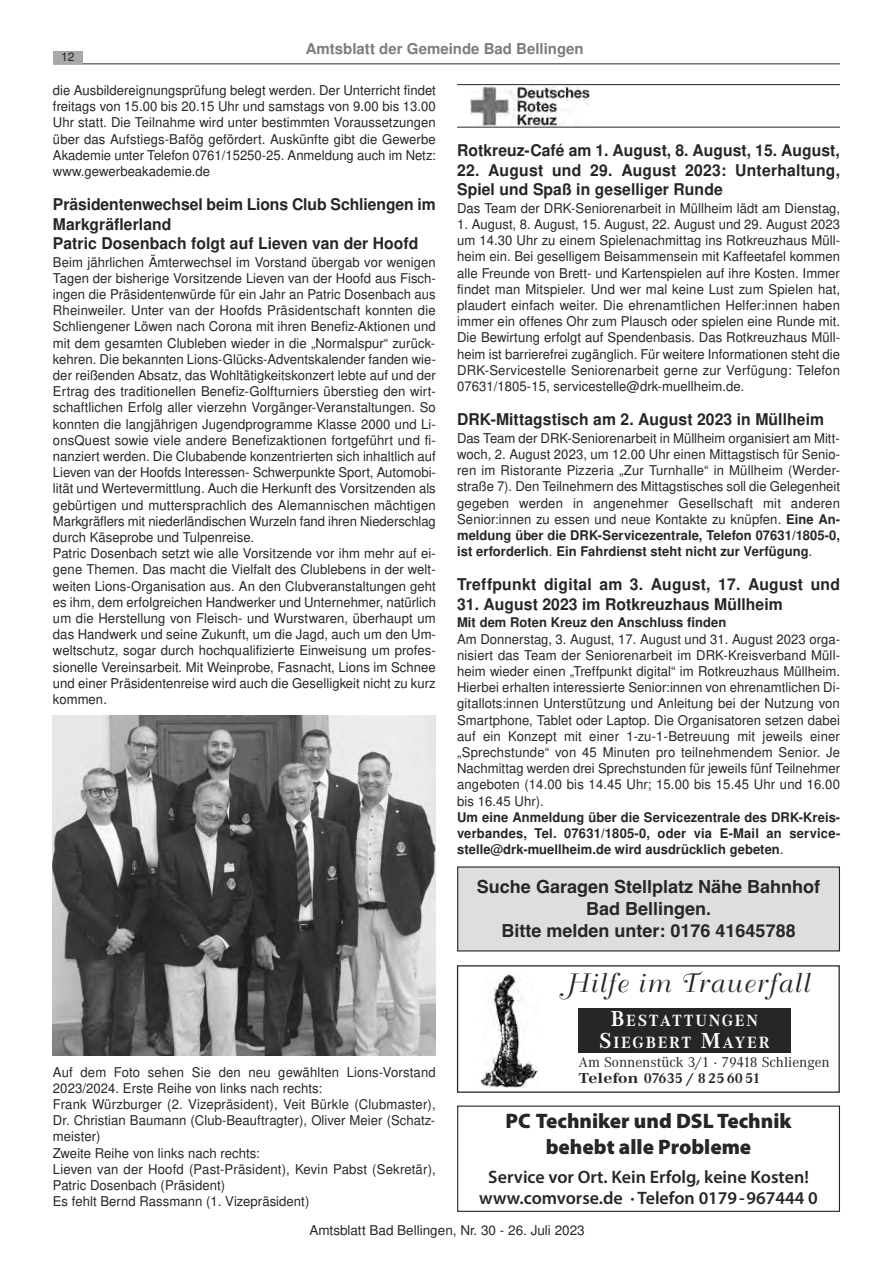
<style>
.page{position:relative;width:893px;height:1263px;background:#fff}
.page>*{position:absolute;margin:0;border:0;box-sizing:border-box;transform-origin:0 0}
.t1{font:26.25px "Bellevue";letter-spacing:.075em;color:#272526}
.t2{font:900 21px/25.2px "Myriad Pro";color:#272526;text-align:center}
.t3{font:700 18px/21.6px "Helvetica";color:#272526;text-align:center}
.t4{font:600 18px/21.6px "Myriad Pro";color:#272526;text-align:center}
.t5{font:700 16.8px/22.5px "Corporate A";letter-spacing:.1em;color:#fff;text-align:center}
.t6{font:700 16.2px/19.5px "Nimbus San L";letter-spacing:.005em;color:#272526}
.t7{font:700 15px "Nimbus San L";color:#7d7c7d}
.t8{font:15px "Corporate A";color:#272526}
.t9{font:700 15px "Corporate A";color:#272526;scale:1.25 1}
.t10{font:13.5px/16.2px "Nimbus San L";letter-spacing:.005em;color:#272526;text-align:justify}
.t11{font:700 13.35px/16px "Nimbus San L";letter-spacing:.005em;color:#272526}
.t12{font:12px "Nimbus San L";color:#272526}
.s1{font-weight:700;font-size:13.35px}
.s2{font-weight:400;font-size:13.5px}
.s3{font-size:22.5px}
</style>
<div class="page">
<hr style="left:53px;top:63px;width:787px;height:1px;background:#272526">
<div style="left:53px;top:51px;width:30px;height:12px;background:#a8a8a8"></div>
<div style="left:457px;top:867px;width:382px;height:84px;background:#dfdede"></div>
<div style="left:457px;top:1106px;width:383px;height:106px;border:1px solid #272526"></div>
<div style="left:457px;top:965px;width:382px;height:128px;border:1px solid #272526"></div>
<div style="left:578px;top:1009px;width:212px;height:44px;background:#272526"></div>
<img style="left:480px;top:971px;width:58px;height:116px">
<img style="left:53px;top:715px;width:383px;height:340px">
<hr style="left:457px;top:84px;width:383px;height:1px;background:#272526">
<hr style="left:457px;top:127px;width:383px;height:1px;background:#272526">
<img style="left:470px;top:86px;width:119px;height:39px">
<p class="t12" style="left:61px;top:52px;width:15px">12</p>
<p class="t7" style="left:306px;top:43px;width:279px">Amtsblatt der Gemeinde Bad Bellingen</p>
<p class="t10" style="left:53px;top:83px;width:384px">die Ausbildereignungsprüfung belegt werden. Der Unterricht findet freitags von 15.00 bis 20.15 Uhr und samstags von 9.00 bis 13.00<br>Uhr statt. Die Teilnahme wird unter bestimmten Voraussetzungen über das Aufstiegs-Bafög gefördert. Auskünfte gibt die Gewerbe Akademie unter Telefon 0761/15250-25. Anmeldung auch im Netz: www.gewerbeakademie.de</p>
<p class="t6" style="left:53px;top:196px;width:384px">Präsidentenwechsel beim Lions Club Schliengen im<br>Markgräflerland<br>Patric Dosenbach folgt auf Lieven van der Hoofd</p>
<p class="t10" style="left:53px;top:255px;width:384px;text-align:left">Beim jährlichen Ämterwechsel im Vorstand übergab vor wenigen Tagen der bisherige Vorsitzende Lieven van der Hoofd aus Fisch&shy;ingen die Präsidentenwürde für ein Jahr an Patric Dosenbach aus Rheinweiler. Unter van der Hoofds Präsidentschaft konnten die Schliengener Löwen nach Corona mit ihren Benefiz-Aktionen und mit dem gesamten Clubleben wieder in die „Normalspur“ zurück&shy;kehren. Die bekannten Lions-Glücks-Adventskalender fanden wie&shy;der reißenden Absatz, das Wohltätigkeitskonzert lebte auf und der Ertrag des traditionellen Benefiz-Golfturniers überstieg den wirt&shy;schaftlichen Erfolg aller vierzehn Vorgänger-Veranstaltungen. So konnten die langjährigen Jugendprogramme Klasse 2000 und Li&shy;onsQuest sowie viele andere Benefizaktionen fortgeführt und fi&shy;nanziert werden. Die Clubabende konzentrierten sich inhaltlich auf Lieven van der Hoofds Interessen- Schwerpunkte Sport, Automobi&shy;lität und Wertevermittlung. Auch die Herkunft des Vorsitzenden als gebürtigen und muttersprachlich des Alemannischen mächtigen Markgräflers mit niederländischen Wurzeln fand ihren Niederschlag durch Käseprobe und Tulpenreise.<br>Patric Dosenbach setzt wie alle Vorsitzende vor ihm mehr auf ei&shy;gene Themen. Das macht die Vielfalt des Clublebens in der welt&shy;weiten Lions-Organisation aus. An den Clubveranstaltungen geht es ihm, dem erfolgreichen Handwerker und Unternehmer, natürlich um die Herstellung von Fleisch- und Wurstwaren, überhaupt um das Handwerk und seine Zukunft, um die Jagd, auch um den Um&shy;weltschutz, sogar durch hochqualifizierte Einweisung um profes&shy;sionelle Vereinsarbeit. Mit Weinprobe, Fasnacht, Lions im Schnee und einer Präsidentenreise wird auch die Geselligkeit nicht zu kurz kommen.</p>
<p class="t10" style="left:53px;top:1065px;width:384px;text-align:left">Auf dem Foto sehen Sie den neu gewählten Lions-Vorstand 2023/2024. Erste Reihe von links nach rechts:<br>Frank Würzburger (2. Vizepräsident), Veit Bürkle (Clubmaster), Dr. Christian Baumann (Club-Beauftragter), Oliver Meier (Schatz&shy;meister)<br>Zweite Reihe von links nach rechts:<br>Lieven van der Hoofd (Past-Präsident), Kevin Pabst (Sekretär), Patric Dosenbach (Präsident)<br>Es fehlt Bernd Rassmann (1. Vizepräsident)</p>
<p class="t6" style="left:457px;top:143px;width:384px">Rotkreuz-Café am 1. August, 8. August, 15. August,</p>
<p class="t6" style="left:457px;top:162px;width:384px">22. August und 29. August 2023: Unterhaltung,<br>Spiel und Spaß in geselliger Runde</p>
<p class="t10" style="left:457px;top:201px;width:384px">Das Team der DRK-Seniorenarbeit in Müllheim lädt am Dienstag,</p>
<p class="t10" style="left:457px;top:217px;width:384px">1. August, 8. August, 15. August, 22. August und 29. August 2023 um 14.30 Uhr zu einem Spielenachmittag ins Rotkreuzhaus Müll&shy;heim ein. Bei geselligem Beisammensein mit Kaffeetafel kommen alle Freunde von Brett- und Kartenspielen auf ihre Kosten. Immer findet man Mitspieler. Und wer mal keine Lust zum Spielen hat, plaudert einfach weiter. Die ehrenamtlichen Helfer:innen haben immer ein offenes Ohr zum Plausch oder spielen eine Runde mit.<br>Die Bewirtung erfolgt auf Spendenbasis. Das Rotkreuzhaus Müll&shy;heim ist barrierefrei zugänglich. Für weitere Informationen steht die DRK-Servicestelle Seniorenarbeit gerne zur Verfügung: Telefon 07631/1805-15, servicestelle@drk-muellheim.de.</p>
<p class="t6" style="left:457px;top:411px;width:368px">DRK-Mittagstisch am 2. August 2023 in Müllheim</p>
<p class="t10" style="left:457px;top:431px;width:384px">Das Team der DRK-Seniorenarbeit in Müllheim organisiert am Mitt&shy;woch, 2. August 2023, um 12.00 Uhr einen Mittagstisch für Senio&shy;ren im Ristorante Pizzeria „Zur Turnhalle“ in Müllheim (Werder&shy;straße 7). Den Teilnehmern des Mittagstisches soll die Gelegenheit gegeben werden in angenehmer Gesellschaft mit anderen Senior:innen zu essen und neue Kontakte zu knüpfen. <span class="s1">Eine An-</span></p>
<p class="t11" style="left:457px;top:528px;width:384px">meldung über die DRK-Servicezentrale, Telefon 07631/1805-0, ist erforderlich<span class="s2">.</span> Ein Fahrdienst steht nicht zur Verfügung<span class="s2">.</span></p>
<p class="t6" style="left:457px;top:577px;width:384px">Treffpunkt digital am 3. August, 17. August und</p>
<p class="t6" style="left:457px;top:596px;width:327px">31. August 2023 im Rotkreuzhaus Müllheim</p>
<p class="t11" style="left:457px;top:616px;width:271px">Mit dem Roten Kreuz den Anschluss finden</p>
<p class="t10" style="left:457px;top:632px;width:384px">Am Donnerstag, 3. August, 17. August und 31. August 2023 orga&shy;nisiert das Team der Seniorenarbeit im DRK-Kreisverband Müll&shy;heim wieder einen „Treffpunkt digital“ im Rotkreuzhaus Müllheim.<br>Hierbei erhalten interessierte Senior:innen von ehrenamtlichen Di&shy;gitallots:innen Unterstützung und Anleitung bei der Nutzung von Smartphone, Tablet oder Laptop. Die Organisatoren setzen dabei auf ein Konzept mit einer 1-zu-1-Betreuung mit jeweils einer „Sprechstunde“ von 45 Minuten pro teilnehmendem Senior. Je Nachmittag werden drei Sprechstunden für jeweils fünf Teilnehmer angeboten (14.00 bis 14.45 Uhr; 15.00 bis 15.45 Uhr und 16.00 bis 16.45 Uhr).</p>
<p class="t11" style="left:457px;top:810px;width:385px;text-align:justify">Um eine Anmeldung über die Servicezentrale des DRK-Kreis&shy;verbandes, Tel. 07631/1805-0, oder via E-Mail an service&shy;stelle@drk-muellheim.de wird ausdrücklich gebeten<span class="s2">.</span></p>
<h3 class="t3" style="left:477px;top:878px;width:345px">Suche Garagen Stellplatz Nähe Bahnhof<br>Bad Bellingen.<br>Bitte melden unter: 0176 41645788</h3>
<h1 class="t1" style="left:565px;top:969px;width:243px">Hilfe im Trauerfall</h1>
<p class="t5" style="left:599px;top:1008px;width:172px"><span class="s3">B</span>ESTATTUNGEN<br><span class="s3">S</span>IEGBERT <span class="s3">M</span>AYER</p>
<p class="t8" style="left:578px;top:1056px;width:253px">Am Sonnenstück 3/1 · 79418 Schliengen</p>
<p class="t9" style="left:578px;top:1069px;width:147px">Telefon 07635 / 8 25 60 51</p>
<h2 class="t2" style="left:505px;top:1109px;width:287px">PC Techniker und DSL Technik behebt alle Probleme</h2>
<h3 class="t4" style="left:479px;top:1167px;width:340px">Service vor Ort. Kein Erfolg, keine Kosten! www.comvorse.de · Telefon 0179-967444 0</h3>
<p class="t10" style="left:309px;top:1224px;width:277px">Amtsblatt Bad Bellingen, Nr. 30 - 26. Juli 2023</p>
</div>
